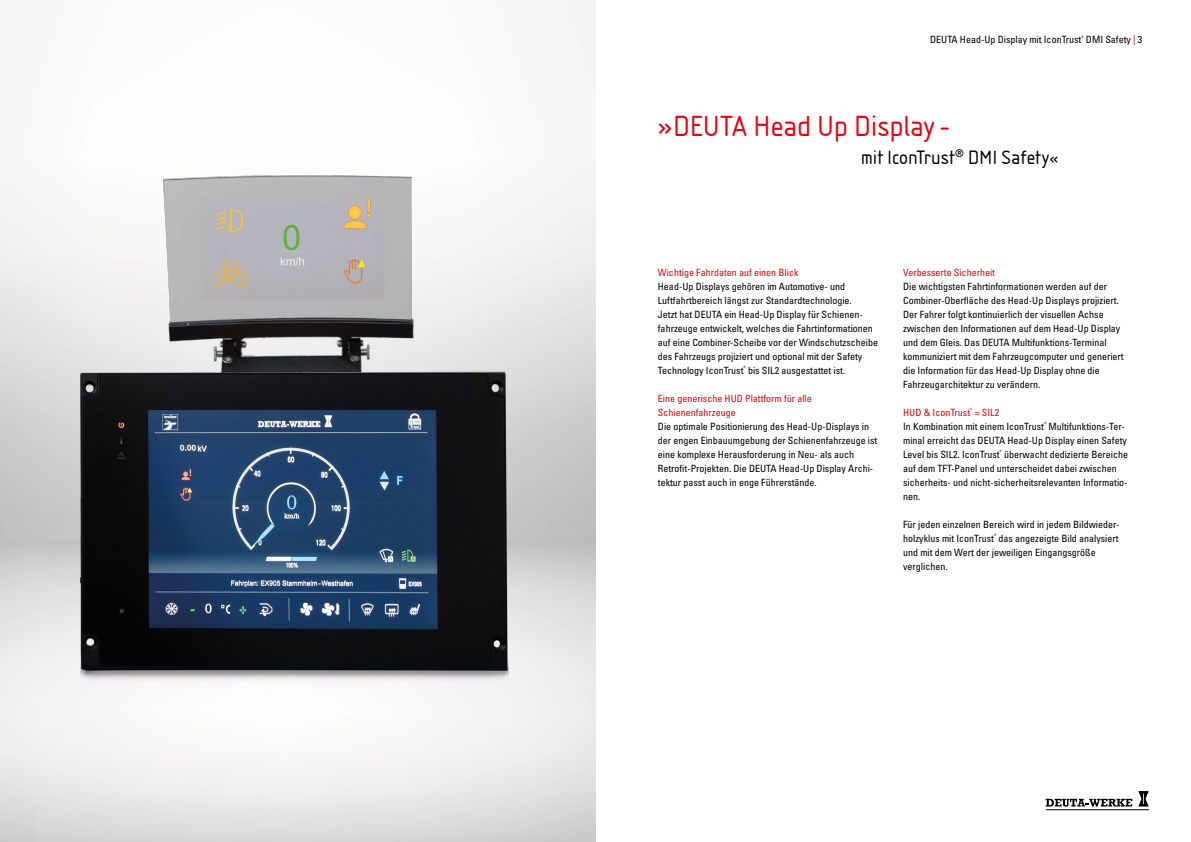
<style>
.page{position:relative;width:1191px;height:842px;background:#fff}
.page>*{position:absolute;margin:0;border:0;box-sizing:border-box;transform-origin:0 0}
.t1{font:30.3px "Isonorm D";color:#e30613}
.t2{font:20.2px "Isonorm D";color:#000}
.t3{font:condensed 10px/14px "Univers LT Pro";color:#000}
.t4{font:condensed 10px/14px "Univers LT Pro";color:#e30613}
.s1{color:#a51008}
.s2{font-size:30px}
.s3{font-size:18px}
.s4{color:#e30613}
</style>
<div class="page">
<svg style="left:1045px;top:799px;width:87px;height:8px"></svg>
<svg style="left:1138px;top:791px;width:10px;height:15px"></svg>
<hr style="left:1045px;top:810px;width:103px;height:1px;background:#000">
<hr style="left:1045px;top:809px;width:103px;height:1px;background:#000">
<img style="left:163px;top:175px;width:294px;height:165px">
<img style="left:80px;top:340px;width:428px;height:347px">
<p class="t3" style="left:930px;top:33px;width:214px">DEUTA Head-Up Display mit IconTrust<sup>®</sup> DMI Safety <span class="s1">|</span> 3</p>
<h1 class="t1" style="left:658px;top:109px;width:293px"><span class="s2">»</span>DEUTA Head Up Display <span class="s2">-</span></h1>
<h2 class="t2" style="left:860px;top:146px;width:199px">mit IconTrust<sup>®</sup> DMI Safety<span class="s3">«</span></h2>
<p class="t4" style="left:658px;top:265px;width:142px">Wichtige Fahrdaten auf einen Blick</p>
<p class="t3" style="left:658px;top:279px;width:222px">Head-Up Displays gehören im Automotive- und Luftfahrtbereich längst zur Standardtechnologie.<br>Jetzt hat DEUTA ein Head-Up Display für Schienen&shy;fahrzeuge entwickelt, welches die Fahrtinformationen auf eine Combiner-Scheibe vor der Windschutzscheibe des Fahrzeugs projiziert und optional mit der Safety Technology IconTrust<sup>®</sup> bis SIL2 ausgestattet ist.</p>
<p class="t4" style="left:658px;top:391px;width:155px">Eine generische HUD Plattform für alle<br>Schienenfahrzeuge</p>
<p class="t3" style="left:658px;top:419px;width:221px">Die optimale Positionierung des Head-Up-Displays in der engen Einbauumgebung der Schienenfahrzeuge ist eine komplexe Herausforderung in Neu- als auch Retrofit-Projekten. Die DEUTA Head-Up Display Archi&shy;tektur passt auch in enge Führerstände.</p>
<p class="t4" style="left:903px;top:265px;width:93px">Verbesserte Sicherheit</p>
<p class="t3" style="left:903px;top:279px;width:222px">Die wichtigsten Fahrtinformationen werden auf der Combiner-Oberfläche des Head-Up Displays projiziert.<br>Der Fahrer folgt kontinuierlich der visuellen Achse zwischen den Informationen auf dem Head-Up Display und dem Gleis. Das DEUTA Multifunktions-Terminal kommuniziert mit dem Fahrzeugcomputer und generiert die Information für das Head-Up Display ohne die Fahrzeugarchitektur zu verändern.</p>
<p class="t3" style="left:903px;top:405px;width:226px"><span class="s4">HUD &amp; IconTrust</span><sup>®</sup> <span class="s4">= SIL2<br></span>In Kombination mit einem IconTrust<sup>®</sup> Multifunktions-Ter&shy;minal erreicht das DEUTA Head-Up Display einen Safety Level bis SIL2. IconTrust<sup>®</sup> überwacht dedizierte Bereiche auf dem TFT-Panel und unterscheidet dabei zwischen sicherheits- und nicht-sicherheitsrelevanten Informatio&shy;nen.</p>
<p class="t3" style="left:903px;top:517px;width:218px">Für jeden einzelnen Bereich wird in jedem Bildwieder&shy;holzyklus mit IconTrust<sup>®</sup> das angezeigte Bild analysiert und mit dem Wert der jeweiligen Eingangsgröße verglichen.</p>
</div>
